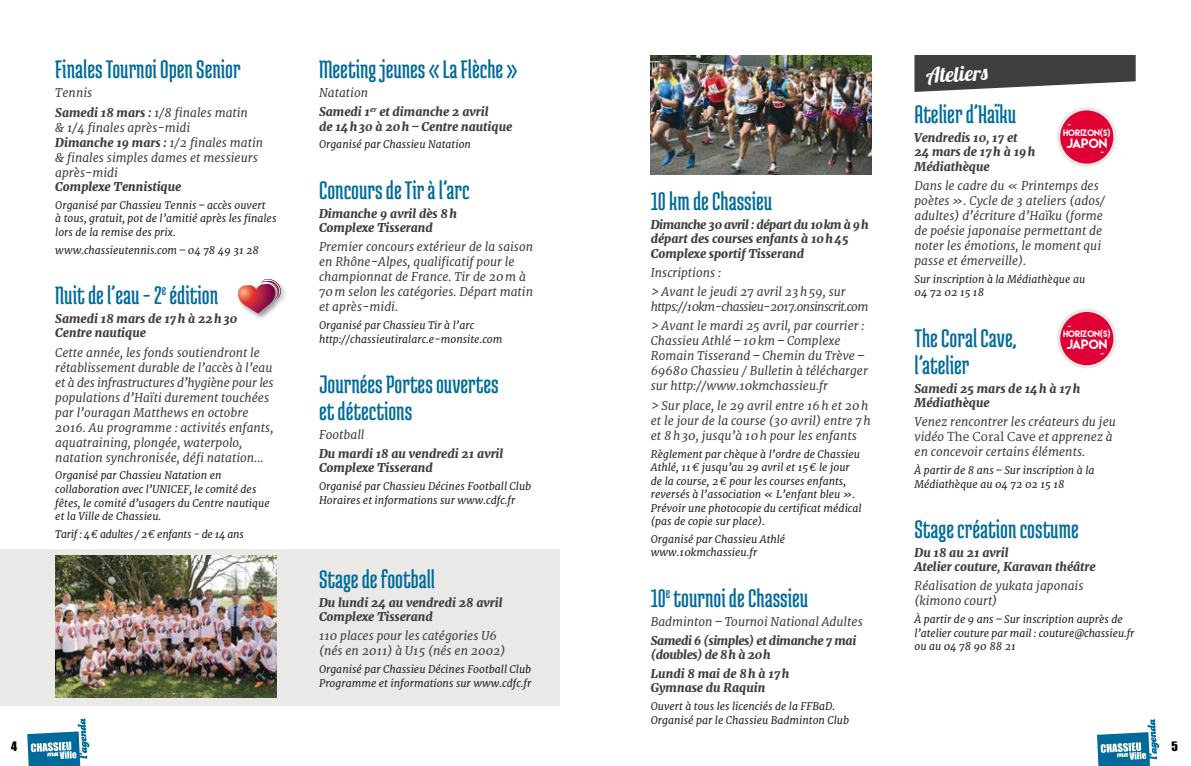
<style>
.page{position:relative;width:1191px;height:766px;background:#fff}
.page>*{position:absolute;margin:0;border:0;box-sizing:border-box;transform-origin:0 0}
.t1{font:27px/27px "Medula One";color:#006b9b}
.t2{font:21px "Lobster";color:#fff}
.t3{font:italic 12px/15px "Merriweather";color:#3e3d40}
.t4{font:italic 800 12px/14.4px "Merriweather";color:#3e3d40}
.t5{font:italic 12px/19.2px "Merriweather";letter-spacing:-.05em;color:#3e3d40}
.t6{font:italic 800 12px/14.4px "Merriweather";letter-spacing:-.025em;color:#3e3d40}
.t7{font:12px "Lemon Milk";color:#fff}
.t8{font:12px "Impact";color:#000}
.t9{font:italic 10.5px/13.5px "Merriweather";color:#1e211b}
.t10{font:italic 10.5px "Merriweather";letter-spacing:-.03em;color:#1e211b}
.t11{font:8.25px "Lemon Milk";color:#fff}
.s1{font-weight:800}
.s2{font-weight:400}
.s3{font-style:normal}
</style>
<div class="page">
<svg style="left:1097px;top:719px;width:62px;height:46px"></svg>
<svg style="left:27px;top:718px;width:62px;height:47px"></svg>
<div style="left:0;top:549px;width:559px;height:156px;background:#ebe9e8"></div>
<svg style="left:914px;top:55px;width:221px;height:37px;background:#5a595c"></svg>
<svg style="left:1057px;top:107px;width:59px;height:60px"></svg>
<div style="left:1060px;top:110px;width:53px;height:53px;background:#e00033;border-radius:50%"></div>
<svg style="left:1057px;top:309px;width:59px;height:59px"></svg>
<div style="left:1060px;top:312px;width:53px;height:53px;background:#e00033;border-radius:50%"></div>
<img style="left:55px;top:555px;width:221px;height:142px">
<img style="left:651px;top:56px;width:221px;height:118px">
<div style="left:237px;top:277px;width:51px;height:44px;background:#000;opacity:.4"></div>
<svg style="left:237px;top:279px;width:44px;height:34px"></svg>
<h1 class="t1" style="left:55px;top:55px;width:187px">Finales Tournoi Open Senior</h1>
<p class="t3" style="left:55px;top:84px;width:194px;line-height:19.2px">Tennis<br><span class="s1">Samedi 18 mars :</span> 1/8 finales matin</p>
<p class="t3" style="left:55px;top:120px;width:209px">&amp; 1/4 finales après-midi<br><span class="s1">Dimanche 19 mars :</span> 1/2 finales matin &amp; finales simples dames et messieurs après-midi</p>
<p class="t4" style="left:55px;top:180px;width:128px">Complexe Tennistique</p>
<p class="t9" style="left:55px;top:198px;width:223px">Organisé par Chassieu Tennis–accès ouvert<br>à tous, gratuit, pot de l’amitié après les finales lors de la remise des prix.</p>
<p class="t9" style="left:55px;top:243px;width:205px">www.chassieutennis.com–04 78 49 31 28</p>
<h1 class="t1" style="left:55px;top:281px;width:164px">Nuit de l’eau–2<sup>e</sup> édition</h1>
<p class="t4" style="left:55px;top:311px;width:184px">Samedi 18 mars de 17h à 22h30<br>Centre nautique</p>
<p class="t3" style="left:55px;top:345px;width:220px">Cette année, les fonds soutiendront le rétablissement durable de l’accès à l’eau et à des infrastructures d’hygiène pour les populations d’Haïti durement touchées par l’ouragan Matthews en octobre 2016. Au programme : activités enfants, aquatraining, plongée, waterpolo, natation synchronisée, défi natation...</p>
<p class="t9" style="left:55px;top:469px;width:216px">Organisé par Chassieu Natation en collaboration avec l’UNICEF, le comité des fêtes, le comité d’usagers du Centre nautique et la Ville de Chassieu.</p>
<p class="t10" style="left:55px;top:527px;width:190px">Tarif : 4€ adultes / 2€ enfants - de 14 ans</p>
<h1 class="t1" style="left:319px;top:55px;width:200px">Meeting jeunes « La Flèche»</h1>
<p class="t4" style="left:319px;top:84px;width:171px;line-height:18.6px"><span class="s2">Natation<br></span>Samedi 1<sup>er</sup> et dimanche 2 avril</p>
<p class="t4" style="left:319px;top:119px;width:195px">de 14h30 à 20h–Centre nautique</p>
<p class="t9" style="left:319px;top:138px;width:153px">Organisé par Chassieu Natation</p>
<h1 class="t1" style="left:319px;top:176px;width:152px">Concours de Tir à l’arc</h1>
<p class="t4" style="left:319px;top:206px;width:139px">Dimanche 9 avril dès 8h<br>Complexe Tisserand</p>
<p class="t3" style="left:319px;top:239px;width:216px">Premier concours extérieur de la saison en Rhône-Alpes, qualificatif pour le championnat de France. Tir de 20m à 70m selon les catégories. Départ matin et après-midi.</p>
<p class="t9" style="left:319px;top:318px;width:185px">Organisé par Chassieu Tir à l’arc http://chassieutiralarc.e-monsite.com</p>
<h1 class="t1" style="left:319px;top:370px;width:181px">Journées Portes ouvertes et détections</h1>
<p class="t3" style="left:319px;top:427px;width:47px">Football</p>
<p class="t4" style="left:319px;top:446px;width:186px">Du mardi 18 au vendredi 21 avril<br>Complexe Tisserand</p>
<p class="t9" style="left:319px;top:479px;width:214px">Organisé par Chassieu Décines Football Club<br>Horaires et informations sur www.cdfc.fr</p>
<h1 class="t1" style="left:319px;top:565px;width:118px">Stage de football</h1>
<p class="t4" style="left:319px;top:595px;width:185px">Du lundi 24 au vendredi 28 avril<br>Complexe Tisserand</p>
<p class="t3" style="left:319px;top:628px;width:188px">110 places pour les catégories U6 (nés en 2011) à U15 (nés en 2002)</p>
<p class="t9" style="left:319px;top:662px;width:214px">Organisé par Chassieu Décines Football Club<br>Programme et informations sur www.cdfc.fr</p>
<h1 class="t1" style="left:651px;top:187px;width:123px">10km de Chassieu</h1>
<p class="t4" style="left:651px;top:217px;width:219px">Dimanche 30 avril : départ du 10km à 9h départ des courses enfants à 10h45<br>Complexe sportif Tisserand</p>
<p class="t3" style="left:651px;top:263px;width:196px;line-height:19.2px">Inscriptions :<br>&gt; Avant le jeudi 27 avril 23h59, sur</p>
<p class="t5" style="left:651px;top:297px;width:219px">https://10km-chassieu-2017.onsinscrit.com &gt; Avant le mardi 25 avril, par courrier :</p>
<p class="t3" style="left:651px;top:333px;width:219px">Chassieu Athlé–10km–Complexe Romain Tisserand–Chemin du Trève– 69680 Chassieu / Bulletin à télécharger sur http://www.10kmchassieu.fr</p>
<p class="t3" style="left:651px;top:398px;width:221px">&gt; Sur place, le 29 avril entre 16h et 20h et le jour de la course (30 avril) entre 7h et 8h30, jusqu’à 10h pour les enfants</p>
<p class="t9" style="left:651px;top:447px;width:212px">Règlement par chèque à l’ordre de Chassieu Athlé, 11€ jusqu’au 29 avril et 15€ le jour de la course, 2€ pour les courses enfants, reversés à l’association « L’enfant bleu ».<br>Prévoir une photocopie du certificat médical (pas de copie sur place).</p>
<p class="t9" style="left:651px;top:532px;width:136px">Organisé par Chassieu Athlé www.10kmchassieu.fr</p>
<h1 class="t1" style="left:651px;top:584px;width:159px">10<sup>e</sup> tournoi de Chassieu</h1>
<p class="t3" style="left:651px;top:614px;width:213px">Badminton–Tournoi National Adultes</p>
<p class="t6" style="left:651px;top:633px;width:207px">Samedi 6 (simples) et dimanche 7 mai (doubles) de 8h à 20h</p>
<p class="t4" style="left:651px;top:666px;width:140px">Lundi 8 mai de 8h à 17h<br>Gymnase du Raquin</p>
<p class="t9" style="left:651px;top:699px;width:200px">Ouvert à tous les licenciés de la FFBaD.<br>Organisé par le Chassieu Badminton Club</p>
<h2 class="t2" style="left:925px;top:62px;width:64px;rotate:-3deg">Ateliers</h2>
<h1 class="t1" style="left:914px;top:100px;width:103px">Atelier d’Haïku</h1>
<p class="t4" style="left:914px;top:130px;width:122px">Vendredis 10, 17 et<br>24 mars de 17h à 19h<br>Médiathèque</p>
<p class="t3" style="left:914px;top:178px;width:192px">Dans le cadre du « Printemps des poètes ». Cycle de 3 ateliers (ados/ adultes) d’écriture d’Haïku (forme de poésie japonaise permettant de noter les émotions, le moment qui passe et émerveille).</p>
<p class="t9" style="left:914px;top:272px;width:172px">Sur inscription à la Médiathèque au<br>04 72 02 15 18</p>
<h1 class="t1" style="left:914px;top:324px;width:103px">The Coral Cave, l’atelier</h1>
<p class="t4" style="left:914px;top:381px;width:167px">Samedi 25 mars de 14h à 17h<br>Médiathèque</p>
<p class="t3" style="left:914px;top:414px;width:203px">Venez rencontrer les créateurs du jeu vidéo <span class="s3">The Coral Cave</span> et apprenez à en concevoir certains éléments.</p>
<p class="t9" style="left:914px;top:463px;width:181px">À partir de 8 ans–Sur inscription à la<br>Médiathèque au 04 72 02 15 18</p>
<h1 class="t1" style="left:914px;top:515px;width:166px">Stage création costume</h1>
<p class="t4" style="left:914px;top:545px;width:183px">Du 18 au 21 avril<br>Atelier couture, Karavan théâtre</p>
<p class="t3" style="left:914px;top:578px;width:170px">Réalisation de yukata japonais (kimono court)</p>
<p class="t9" style="left:914px;top:612px;width:221px">À partir de 9 ans–Sur inscription auprès de l’atelier couture par mail : couture@chassieu.fr ou au 04 78 90 88 21</p>
<p class="t11" style="left:1063px;top:127px;width:49px">HORIZON(S)</p>
<p class="t7" style="left:1066px;top:135px;width:42px">JAPON</p>
<p class="t11" style="left:1063px;top:328px;width:49px">HORIZON(S)</p>
<p class="t7" style="left:1066px;top:336px;width:42px">JAPON</p>
<p class="t8" style="left:11px;top:736px;width:7px">4</p>
<p class="t8" style="left:1171px;top:736px;width:8px">5</p>
</div>
